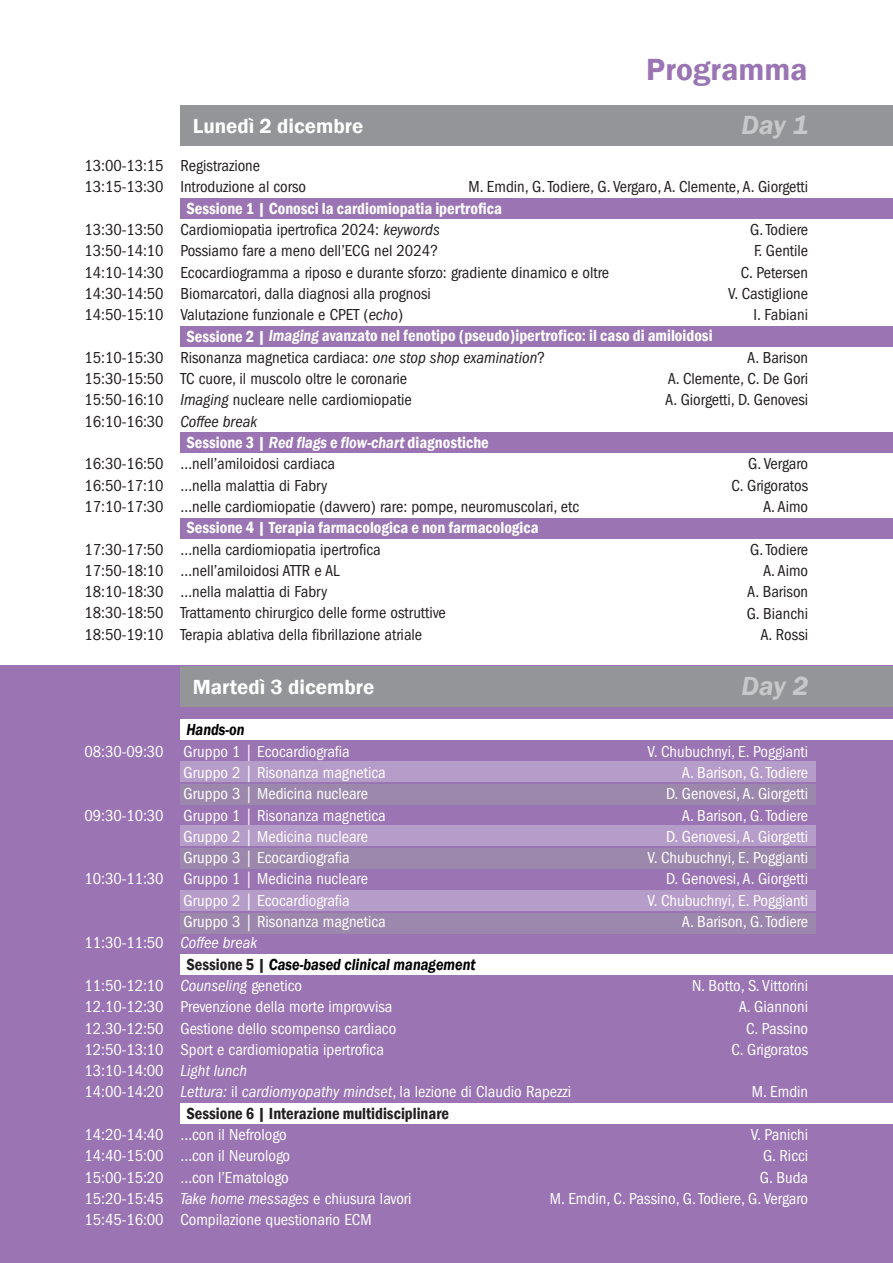
<style>
.page{position:relative;width:893px;height:1263px;background:#fff}
.page>*{position:absolute;margin:0;border:0;box-sizing:border-box;transform-origin:0 0}
.t1{font:600 31.5px "Franklin Gothic";color:#9a74b3}
.t2{font:italic 600 27px "Franklin Gothic";letter-spacing:-.005em;color:#c7c8ca}
.t3{font:600 21px "Franklin Gothic";color:#fff}
.t4{font:condensed 16.5px/21.3px "Franklin Gothic LT";color:#231f20}
.t5{font:condensed 16.5px/21.3px "Franklin Gothic LT";color:#fff}
.t6{font:600 condensed 16.5px "Franklin Gothic";color:#fff}
.t7{font:italic condensed 16.5px/21.3px "Franklin Gothic LT";color:#fff}
.t8{font:italic 600 16.5px "Franklin Gothic";color:#000001;scale:.87 1}
.t9{font:600 condensed 16.5px "Franklin Gothic";color:#231f20}
.s1{font-style:italic}
.s2{font-style:italic;font-stretch:normal}
.s3{font-style:normal;font-stretch:condensed;color:#231f20}
.s4{font-style:normal}
</style>
<div class="page">
<div style="left:0;top:666px;width:893px;height:597px;background:#9a74b3"></div>
<div style="left:180px;top:762px;width:636px;height:20px;background:#b69cc9"></div>
<div style="left:180px;top:784px;width:636px;height:21px;background:#9c88ac"></div>
<div style="left:180px;top:825px;width:636px;height:20px;background:#b69cc9"></div>
<div style="left:180px;top:848px;width:636px;height:20px;background:#9c88ac"></div>
<div style="left:180px;top:890px;width:636px;height:20px;background:#b69cc9"></div>
<div style="left:180px;top:913px;width:636px;height:20px;background:#9c88ac"></div>
<div style="left:180px;top:666px;width:713px;height:40px;background:#939598"></div>
<div style="left:180px;top:719px;width:713px;height:20px;background:#fff"></div>
<div style="left:180px;top:954px;width:713px;height:20px;background:#fff"></div>
<div style="left:180px;top:1103px;width:713px;height:20px;background:#fff"></div>
<div style="left:180px;top:105px;width:713px;height:41px;background:#939598"></div>
<div style="left:180px;top:198px;width:713px;height:20px;background:#9a74b3"></div>
<div style="left:180px;top:326px;width:713px;height:20px;background:#9a74b3"></div>
<div style="left:180px;top:432px;width:713px;height:20px;background:#9a74b3"></div>
<div style="left:180px;top:518px;width:713px;height:20px;background:#9a74b3"></div>
<p class="t4" style="left:85px;top:155px;width:81px">13:00-13:15<br>13:15-13:30</p>
<p class="t4" style="left:85px;top:219px;width:81px;text-align:justify">13:30-13:50<br>13:50-14:10<br>14:10-14:30<br>14:30-14:50<br>14:50-15:10</p>
<p class="t4" style="left:85px;top:347px;width:81px;text-align:justify">15:10-15:30<br>15:30-15:50<br>15:50-16:10<br>16:10-16:30</p>
<p class="t4" style="left:85px;top:453px;width:81px;text-align:justify">16:30-16:50<br>16:50-17:10<br>17:10-17:30</p>
<p class="t4" style="left:85px;top:539px;width:81px;text-align:justify">17:30-17:50<br>17:50-18:10<br>18:10-18:30<br>18:30-18:50<br>18:50-19:10</p>
<p class="t5" style="left:85px;top:741px;width:81px">08:30-09:30</p>
<p class="t5" style="left:85px;top:804px;width:81px">09:30-10:30</p>
<p class="t5" style="left:85px;top:868px;width:81px">10:30-11:30</p>
<p class="t5" style="left:85px;top:932px;width:81px">11:30-11:50</p>
<p class="t5" style="left:85px;top:975px;width:81px;text-align:justify">11:50-12:10<br>12.10-12:30<br>12.30-12:50<br>12:50-13:10<br>13:10-14:00<br>14:00-14:20</p>
<p class="t5" style="left:85px;top:1124px;width:81px;text-align:justify">14:20-14:40<br>14:40-15:00<br>15:00-15:20<br>15:20-15:45<br>15:45-16:00</p>
<p class="t3" style="left:193px;top:113px;width:172px">Lunedì 2 dicembre</p>
<h1 class="t1" style="left:646px;top:50px;width:163px">Programma</h1>
<h2 class="t2" style="left:742px;top:108px;width:68px">Day 1</h2>
<p class="t4" style="left:180px;top:155px;width:127px">Registrazione<br>Introduzione al corso</p>
<p class="t6" style="left:186px;top:197px;width:317px">Sessione 1 | Conosci la cardiomiopatia ipertrofica</p>
<p class="t4" style="left:180px;top:219px;width:430px">Cardiomiopatia ipertrofica 2024: <span class="s1">keywords<br></span>Possiamo fare a meno dell’ECG nel 2024?<br>Ecocardiogramma a riposo e durante sforzo: gradiente dinamico e oltre Biomarcatori, dalla diagnosi alla prognosi<br>Valutazione funzionale e CPET (<span class="s1">echo</span>)</p>
<p class="t6" style="left:186px;top:325px;width:528px">Sessione 2 | <span class="s2">Imaging</span> avanzato nel fenotipo (pseudo)ipertrofico: il caso di amiloidosi</p>
<p class="t4" style="left:180px;top:347px;width:366px">Risonanza magnetica cardiaca: <span class="s1">one stop shop examination</span>?<br>TC cuore, il muscolo oltre le coronarie<br><span class="s1">Imaging</span> nucleare nelle cardiomiopatie<br><span class="s1">Coffee break</span></p>
<p class="t6" style="left:186px;top:431px;width:304px">Sessione 3 | <span class="s2">Red flags</span> e <span class="s2">flow-chart</span> diagnostiche</p>
<p class="t4" style="left:180px;top:453px;width:400px">…nell’amiloidosi cardiaca<br>…nella malattia di Fabry<br>…nelle cardiomiopatie (davvero) rare: pompe, neuromuscolari, etc</p>
<p class="t6" style="left:186px;top:517px;width:354px">Sessione 4 | Terapia farmacologica e non farmacologica</p>
<p class="t4" style="left:180px;top:539px;width:267px">…nella cardiomiopatia ipertrofica …nell’amiloidosi ATTR e AL<br>…nella malattia di Fabry<br>Trattamento chirurgico delle forme ostruttive Terapia ablativa della fibrillazione atriale</p>
<p class="t4" style="left:468px;top:176px;width:341px">M. Emdin, G. Todiere, G. Vergaro, A. Clemente, A. Giorgetti</p>
<p class="t4" style="left:728px;top:219px;width:81px;text-align:right">G. Todiere<br>F. Gentile<br>C. Petersen<br>V. Castiglione<br>I. Fabiani</p>
<p class="t4" style="left:665px;top:347px;width:144px;text-align:justify;text-indent:82px">A. Barison A. Clemente, C. De Gori A. Giorgetti, D. Genovesi</p>
<p class="t4" style="left:731px;top:453px;width:78px;text-align:right">G. Vergaro<br>C. Grigoratos<br>A. Aimo</p>
<p class="t4" style="left:747px;top:539px;width:63px;text-align:right">G. Todiere<br>A. Aimo<br>A. Barison<br>G. Bianchi<br>A. Rossi</p>
<p class="t3" style="left:193px;top:674px;width:183px">Martedì 3 dicembre</p>
<h2 class="t2" style="left:742px;top:668px;width:68px">Day 2</h2>
<p class="t8" style="left:186px;top:719px;width:69px">Hands-on</p>
<p class="t5" style="left:183px;top:741px;width:204px">Gruppo 1 | Ecocardiografia<br>Gruppo 2 | Risonanza magnetica<br>Gruppo 3 | Medicina nucleare<br>Gruppo 1 | Risonanza magnetica<br>Gruppo 2 | Medicina nucleare<br>Gruppo 3 | Ecocardiografia<br>Gruppo 1 | Medicina nucleare<br>Gruppo 2 | Ecocardiografia<br>Gruppo 3 | Risonanza magnetica</p>
<p class="t7" style="left:180px;top:932px;width:78px">Coffee break</p>
<p class="t8" style="left:186px;top:953px;width:334px"><span class="s3">Sessione 5 |</span> Case-based clinical management</p>
<p class="t5" style="left:180px;top:975px;width:217px"><span class="s1">Counseling</span> genetico<br>Prevenzione della morte improvvisa<br>Gestione dello scompenso cardiaco<br>Sport e cardiomiopatia ipertrofica</p>
<p class="t7" style="left:180px;top:1060px;width:392px">Light lunch<br>Lettura: <span class="s4">il</span> cardiomyopathy mindset<span class="s4">, la lezione di Claudio Rapezzi</span></p>
<p class="t9" style="left:186px;top:1102px;width:264px">Sessione 6 | Interazione multidisciplinare</p>
<p class="t5" style="left:180px;top:1124px;width:233px">…con il Nefrologo<br>…con il Neurologo<br>…con l’Ematologo<br><span class="s1">Take home messages</span> e chiusura lavori<br>Compilazione questionario ECM</p>
<p class="t5" style="left:647px;top:741px;width:162px;text-align:right">V. Chubuchnyi, E. Poggianti<br>A. Barison, G. Todiere<br>D. Genovesi, A. Giorgetti<br>A. Barison, G. Todiere<br>D. Genovesi, A. Giorgetti<br>V. Chubuchnyi, E. Poggianti<br>D. Genovesi, A. Giorgetti<br>V. Chubuchnyi, E. Poggianti<br>A. Barison, G. Todiere</p>
<p class="t5" style="left:692px;top:975px;width:118px;text-align:right">N. Botto, S. Vittorini<br>A. Giannoni<br>C. Passino<br>C. Grigoratos</p>
<p class="t5" style="left:752px;top:1081px;width:58px">M. Emdin</p>
<p class="t5" style="left:550px;top:1124px;width:260px;text-align:right">V. Panichi<br>G. Ricci<br>G. Buda<br>M. Emdin, C. Passino, G. Todiere, G. Vergaro</p>
</div>
